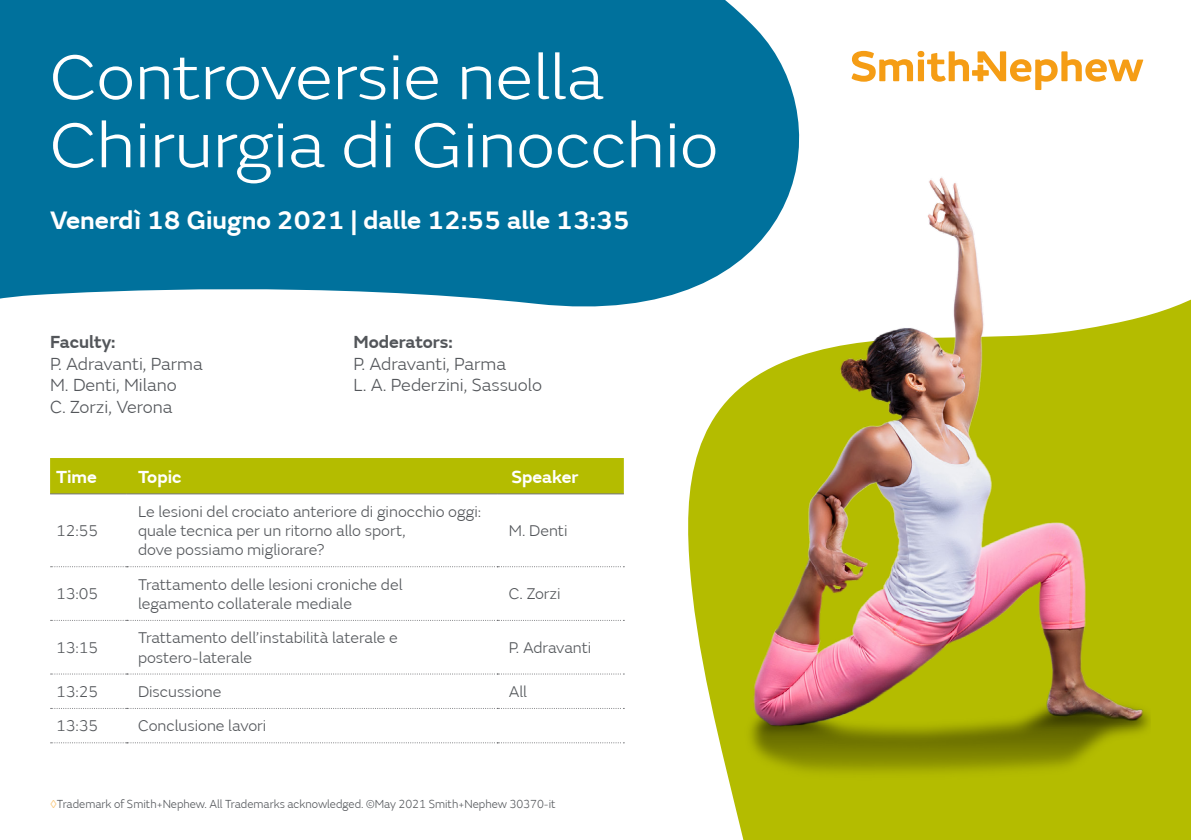
<style>
.page{position:relative;width:1191px;height:840px;background:#fff}
.page>*{position:absolute;margin:0;border:0;box-sizing:border-box;transform-origin:0 0}
.t1{font:300 66px/68px "SN Emeric";color:#fff;scale:1.05 1}
.t2{font:600 26px "SN Emeric";color:#fff}
.t3{font:300 18px/21.6px "SN Emeric";color:#53565a}
.t4{font:600 18px "SN Emeric";color:#53565a}
.t5{font:600 18px "SN Emeric";color:#fff}
.t6{font:300 16px/19.2px "SN Emeric";color:#53565a}
.t7{font:300 12px "SN Emeric";color:#53565a;scale:.95 1}
.s1{color:#f9c472}
</style>
<div class="page">
<div style="left:740px;top:299px;width:451px;height:540px;background:#b4bc00"></div>
<div style="left:0;top:0;width:797px;height:307px;background:#00719c"></div>
<div style="left:917px;top:51px;width:7px;height:6px;background:#f59d15;border-radius:50%"></div>
<svg style="left:851px;top:51px;width:62px;height:31px"></svg>
<div style="left:918px;top:60px;width:6px;height:21px;background:#f59d15"></div>
<svg style="left:927px;top:51px;width:216px;height:39px"></svg>
<div style="left:50px;top:458px;width:564px;height:35px;background:#b4bc00"></div>
<hr style="left:50px;top:493px;width:77px;height:1px;background:#717275">
<hr style="left:127px;top:493px;width:370px;height:1px;background:#717275">
<hr style="left:497px;top:493px;width:127px;height:1px;background:#717275">
<svg style="left:51px;top:566px;width:563px;height:1px"></svg>
<svg style="left:51px;top:673px;width:563px;height:1px"></svg>
<svg style="left:51px;top:742px;width:563px;height:1px"></svg>
<img style="left:614px;top:113px;width:536px;height:714px">
<h1 class="t1" style="left:50px;top:43px;width:638px">Controversie nella<br>Chirurgia di Ginocchio</h1>
<h2 class="t2" style="left:50px;top:203px;width:581px">Venerdì 18 Giugno 2021 | dalle 12:55 alle 13:35</h2>
<p class="t4" style="left:50px;top:330px;width:67px">Faculty:</p>
<p class="t3" style="left:50px;top:352px;width:154px">P. Adravanti, Parma<br>M. Denti, Milano<br>C. Zorzi, Verona</p>
<p class="t4" style="left:353px;top:330px;width:101px">Moderators:</p>
<p class="t3" style="left:353px;top:352px;width:190px">P. Adravanti, Parma<br>L. A. Pederzini, Sassuolo</p>
<p class="t5" style="left:56px;top:465px;width:42px">Time</p>
<p class="t5" style="left:138px;top:465px;width:45px">Topic</p>
<p class="t5" style="left:511px;top:465px;width:69px">Speaker</p>
<p class="t6" style="left:56px;top:521px;width:44px">12:55</p>
<p class="t6" style="left:138px;top:501px;width:345px">Le lesioni del crociato anteriore di ginocchio oggi: quale tecnica per un ritorno allo sport,<br>dove possiamo migliorare?</p>
<p class="t6" style="left:509px;top:521px;width:60px">M. Denti</p>
<p class="t6" style="left:56px;top:584px;width:44px">13:05</p>
<p class="t6" style="left:138px;top:574px;width:266px">Trattamento delle lesioni croniche del legamento collaterale mediale</p>
<p class="t6" style="left:509px;top:584px;width:53px">C. Zorzi</p>
<p class="t6" style="left:56px;top:637px;width:44px">13:15</p>
<p class="t6" style="left:138px;top:628px;width:261px">Trattamento dell’instabilità laterale e postero-laterale</p>
<p class="t6" style="left:509px;top:637px;width:84px">P. Adravanti</p>
<p class="t6" style="left:56px;top:681px;width:44px">13:25</p>
<p class="t6" style="left:138px;top:681px;width:85px">Discussione</p>
<p class="t6" style="left:509px;top:681px;width:20px">All</p>
<p class="t6" style="left:56px;top:716px;width:44px">13:35</p>
<p class="t6" style="left:138px;top:716px;width:130px">Conclusione lavori</p>
<p class="t7" style="left:50px;top:795px;width:534px"><span class="s1">◊</span>Trademark of Smith+Nephew. All Trademarks acknowledged. ©May 2021 Smith+Nephew 30370-it</p>
</div>
